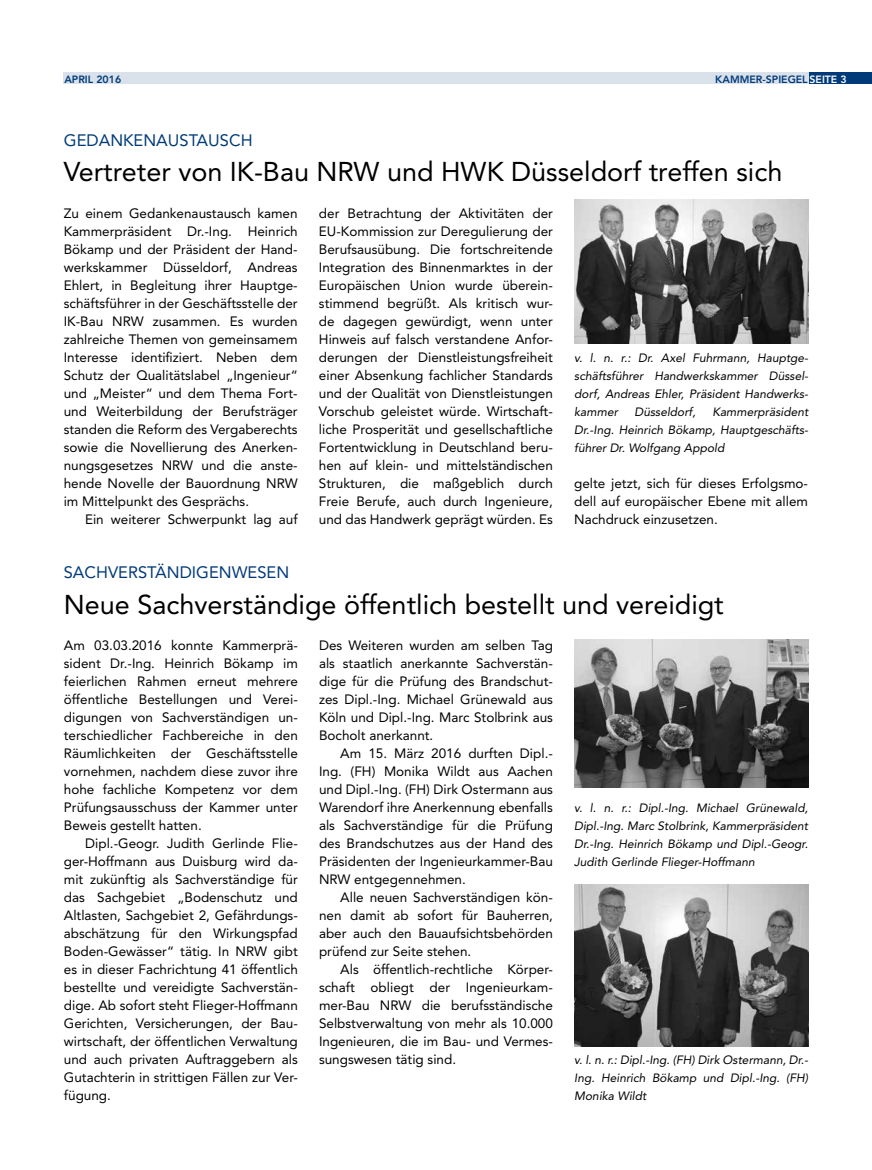
<style>
.page{position:relative;width:872px;height:1170px;background:#fff}
.page>*{position:absolute;margin:0;border:0;box-sizing:border-box;transform-origin:0 0}
.t1{font:27px "Avenir LT Std";color:#000}
.t2{font:16.5px "Avenir LT Std";color:#003a78}
.t3{font:13.5px/18px "Avenir LT Std";color:#000;text-align:justify}
.t4{font:italic 12px/18px "Avenir LT Std";color:#000;text-align:justify}
.t5{font:800 10.5px "Avenir LT Std";color:#003a78}
.s1{color:#fff}
</style>
<div class="page">
<div style="left:807px;top:73px;width:65px;height:11px;background:#003a78"></div>
<div style="left:63px;top:73px;width:745px;height:11px;background:#d9e1eb"></div>
<img style="left:574px;top:200px;width:234px;height:144px">
<img style="left:574px;top:639px;width:234px;height:148px">
<img style="left:574px;top:884px;width:234px;height:162px">
<p class="t5" style="left:64px;top:73px;width:58px">APRIL 2016</p>
<p class="t5" style="left:715px;top:73px;width:133px">KAMMER-SPIEGEL <span class="s1">SEITE 3</span></p>
<p class="t2" style="left:64px;top:130px;width:190px">GEDANKENAUSTAUSCH</p>
<h1 class="t1" style="left:64px;top:156px;width:720px">Vertreter von IK-Bau NRW und HWK Düsseldorf treffen sich</h1>
<p class="t3" style="left:64px;top:204px;width:235px">Zu einem Gedankenaustausch kamen Kammerpräsident Dr.-Ing. Heinrich Bökamp und der Präsident der Hand&shy;werkskammer Düsseldorf, Andreas Ehlert, in Begleitung ihrer Hauptge&shy;schäftsführer in der Geschäftsstelle der IK-Bau NRW zusammen. Es wurden zahlreiche Themen von gemeinsamem Interesse identifiziert. Neben dem Schutz der Qualitätslabel „Ingenieur“ und „Meister“ und dem Thema Fort&shy;und Weiterbildung der Berufsträger standen die Reform des Vergaberechts sowie die Novellierung des Anerken&shy;nungsgesetzes NRW und die anste&shy;hende Novelle der Bauordnung NRW im Mittelpunkt des Gesprächs.</p>
<p class="t3" style="left:85px;top:510px;width:214px">Ein weiterer Schwerpunkt lag auf</p>
<p class="t3" style="left:319px;top:204px;width:235px">der Betrachtung der Aktivitäten der EU-Kommission zur Deregulierung der Berufsausübung. Die fortschreitende Integration des Binnenmarktes in der Europäischen Union wurde überein&shy;stimmend begrüßt. Als kritisch wur&shy;de dagegen gewürdigt, wenn unter Hinweis auf falsch verstandene Anfor&shy;derungen der Dienstleistungsfreiheit einer Absenkung fachlicher Standards und der Qualität von Dienstleistungen Vorschub geleistet würde. Wirtschaft&shy;liche Prosperität und gesellschaftliche Fortentwicklung in Deutschland beru&shy;hen auf klein- und mittelständischen Strukturen, die maßgeblich durch Freie Berufe, auch durch Ingenieure, und das Handwerk geprägt würden. Es</p>
<p class="t4" style="left:574px;top:349px;width:235px">v. l. n. r.: Dr. Axel Fuhrmann, Hauptge&shy;schäftsführer Handwerkskammer Düssel&shy;dorf, Andreas Ehler, Präsident Handwerks&shy;kammer</p>
<p class="t4" style="left:634px;top:403px;width:63px">Düsseldorf,</p>
<p class="t4" style="left:574px;top:403px;width:235px;text-indent:138px">Kammerpräsident Dr.-Ing. Heinrich Bökamp, Hauptgeschäfts&shy;führer Dr. Wolfgang Appold</p>
<p class="t3" style="left:574px;top:474px;width:235px">gelte jetzt, sich für dieses Erfolgsmo&shy;dell auf europäischer Ebene mit allem Nachdruck einzusetzen.</p>
<p class="t2" style="left:64px;top:562px;width:227px">SACHVERSTÄNDIGENWESEN</p>
<h1 class="t1" style="left:64px;top:588px;width:661px">Neue Sachverständige öffentlich bestellt und vereidigt</h1>
<p class="t3" style="left:64px;top:636px;width:235px">Am 03.03.2016 konnte Kammerprä&shy;sident Dr.-Ing. Heinrich Bökamp im feierlichen Rahmen erneut mehrere öffentliche Bestellungen und Verei&shy;digungen von Sachverständigen un&shy;terschiedlicher Fachbereiche in den Räumlichkeiten der Geschäftsstelle vornehmen, nachdem diese zuvor ihre hohe fachliche Kompetenz vor dem Prüfungsausschuss der Kammer unter Beweis gestellt hatten.</p>
<p class="t3" style="left:64px;top:834px;width:235px;text-indent:21px">Dipl.-Geogr. Judith Gerlinde Flie&shy;ger-Hoffmann aus Duisburg wird da&shy;mit zukünftig als Sachverständige für das Sachgebiet „Bodenschutz und Altlasten, Sachgebiet 2, Gefährdungs&shy;abschätzung für den Wirkungspfad Boden-Gewässer“ tätig. In NRW gibt es in dieser Fachrichtung 41 öffentlich bestellte und vereidigte Sachverstän&shy;dige. Ab sofort steht Flieger-Hoffmann Gerichten, Versicherungen, der Bau&shy;wirtschaft, der öffentlichen Verwaltung und auch privaten Auftraggebern als Gutachterin in strittigen Fällen zur Ver&shy;fügung.</p>
<p class="t3" style="left:319px;top:636px;width:235px">Des Weiteren wurden am selben Tag als staatlich anerkannte Sachverstän&shy;dige für die Prüfung des Brandschut&shy;zes Dipl.-Ing. Michael Grünewald aus Köln und Dipl.-Ing. Marc Stolbrink aus Bocholt anerkannt.</p>
<p class="t3" style="left:319px;top:744px;width:235px;text-indent:21px">Am 15. März 2016 durften Dipl.- Ing. (FH) Monika Wildt aus Aachen und Dipl.-Ing. (FH) Dirk Ostermann aus Warendorf ihre Anerkennung ebenfalls als Sachverständige für die Prüfung des Brandschutzes aus der Hand des Präsidenten der Ingenieurkammer-Bau NRW entgegennehmen.</p>
<p class="t3" style="left:319px;top:888px;width:235px;text-indent:21px">Alle neuen Sachverständigen kön&shy;nen damit ab sofort für Bauherren, aber auch den Bauaufsichtsbehörden prüfend zur Seite stehen.</p>
<p class="t3" style="left:319px;top:960px;width:235px;text-indent:21px">Als öffentlich-rechtliche Körper&shy;schaft obliegt der Ingenieurkam&shy;mer-Bau NRW die berufsständische Selbstverwaltung von mehr als 10.000<br>Ingenieuren, die im Bau- und Vermes&shy;sungswesen tätig sind.</p>
<p class="t4" style="left:574px;top:799px;width:235px">v. l. n. r.: Dipl.-Ing. Michael Grünewald, Dipl.-Ing. Marc Stolbrink, Kammerpräsident Dr.-Ing. Heinrich Bökamp und Dipl.-Geogr.<br>Judith Gerlinde Flieger-Hoffmann</p>
<p class="t4" style="left:574px;top:1051px;width:235px">v. l. n. r.: Dipl.-Ing. (FH) Dirk Ostermann, Dr.- Ing. Heinrich Bökamp und Dipl.-Ing. (FH)<br>Monika Wildt</p>
</div>
